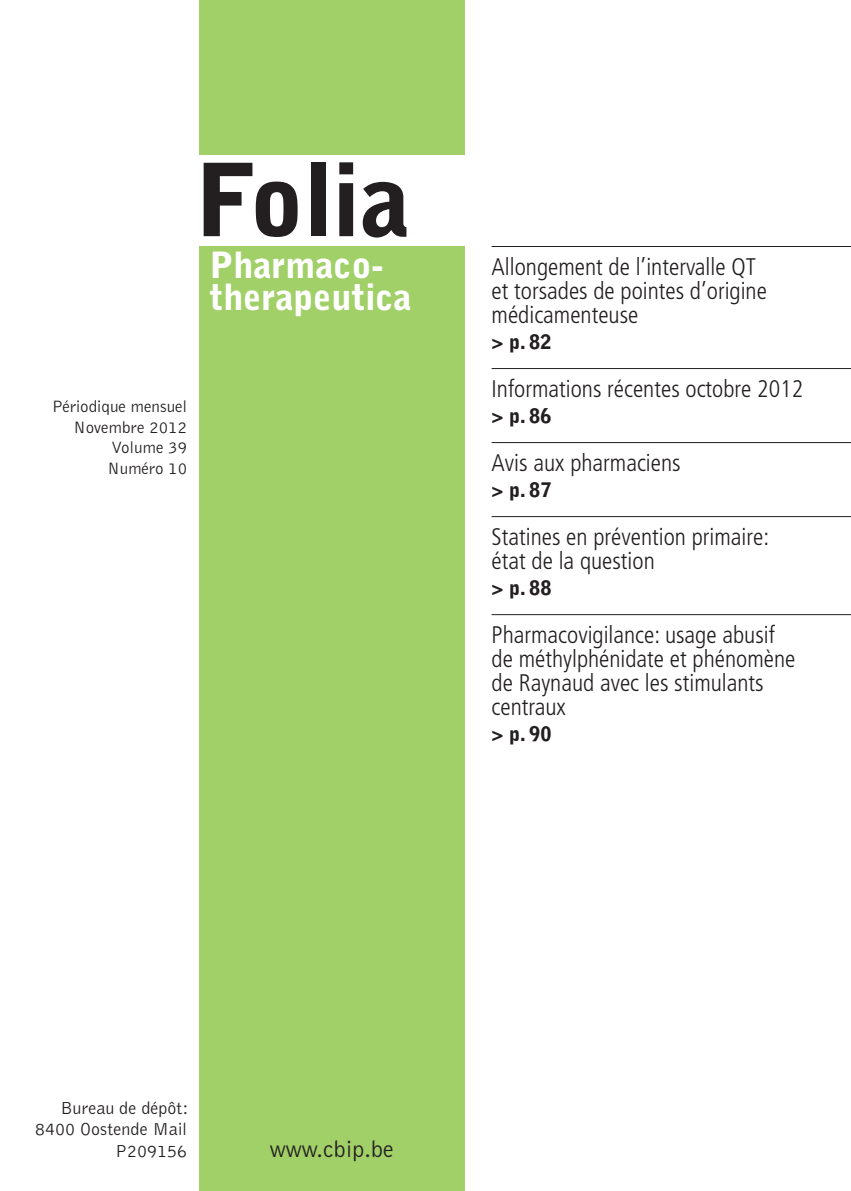
<style>
.page{position:relative;width:851px;height:1191px;background:#fff}
.page>*{position:absolute;margin:0;border:0;box-sizing:border-box;transform-origin:0 0}
.t1{font:900 100px "Bell Gothic Std";color:#231f20}
.t2{font:900 36px/32px "Bell Gothic Std";color:#fff}
.t3{font:300 condensed 24px/24px "Frutiger LT Std";color:#231f20}
.t4{font:300 24px "Bell Gothic Std";color:#231f20}
.t5{font:900 20px "Bell Gothic Std";color:#231f20}
.t6{font:300 18px/21.6px "Bell Gothic Std";color:#231f20;text-align:right}
.t7{font:300 17px/20.4px "Bell Gothic Std";color:#231f20;text-align:right}
</style>
<div class="page">
<div style="left:199px;top:247px;width:265px;height:944px;background:#a1cf68"></div>
<hr style="left:491px;top:246px;width:359px;height:1px;background:#231f20">
<hr style="left:491px;top:368px;width:359px;height:1px;background:#231f20">
<hr style="left:491px;top:442px;width:359px;height:1px;background:#231f20">
<hr style="left:491px;top:516px;width:359px;height:1px;background:#231f20">
<hr style="left:491px;top:614px;width:359px;height:1px;background:#231f20">
<div style="left:199px;top:0;width:265px;height:154px;background:#a1cf68"></div>
<h1 class="t1" style="left:196px;top:142px;width:216px">Folia</h1>
<h2 class="t2" style="left:209px;top:249px;width:204px">Pharmaco&shy;therapeutica</h2>
<p class="t7" style="left:52px;top:397px;width:137px">Périodique mensuel<br>Novembre 2012<br>Volume 39<br>Numéro 10</p>
<p class="t3" style="left:491px;top:255px;width:277px">Allongement de l’intervalle QT et torsades de pointes d’origine médicamenteuse</p>
<p class="t5" style="left:491px;top:330px;width:61px">&gt; p. 82</p>
<p class="t3" style="left:491px;top:377px;width:313px">Informations récentes octobre 2012</p>
<p class="t5" style="left:491px;top:404px;width:61px">&gt; p. 86</p>
<p class="t3" style="left:491px;top:451px;width:190px">Avis aux pharmaciens</p>
<p class="t5" style="left:491px;top:478px;width:61px">&gt; p. 87</p>
<p class="t3" style="left:491px;top:525px;width:279px">Statines en prévention primaire: état de la question</p>
<p class="t5" style="left:491px;top:576px;width:61px">&gt; p. 88</p>
<p class="t3" style="left:491px;top:623px;width:305px">Pharmacovigilance: usage abusif de méthylphénidate et phénomène de Raynaud avec les stimulants centraux</p>
<p class="t5" style="left:491px;top:722px;width:61px">&gt; p. 90</p>
<p class="t6" style="left:35px;top:1097px;width:155px">Bureau de dépôt:<br>8400 Oostende Mail<br>P209156</p>
<p class="t4" style="left:270px;top:1136px;width:125px">www.cbip.be</p>
</div>
